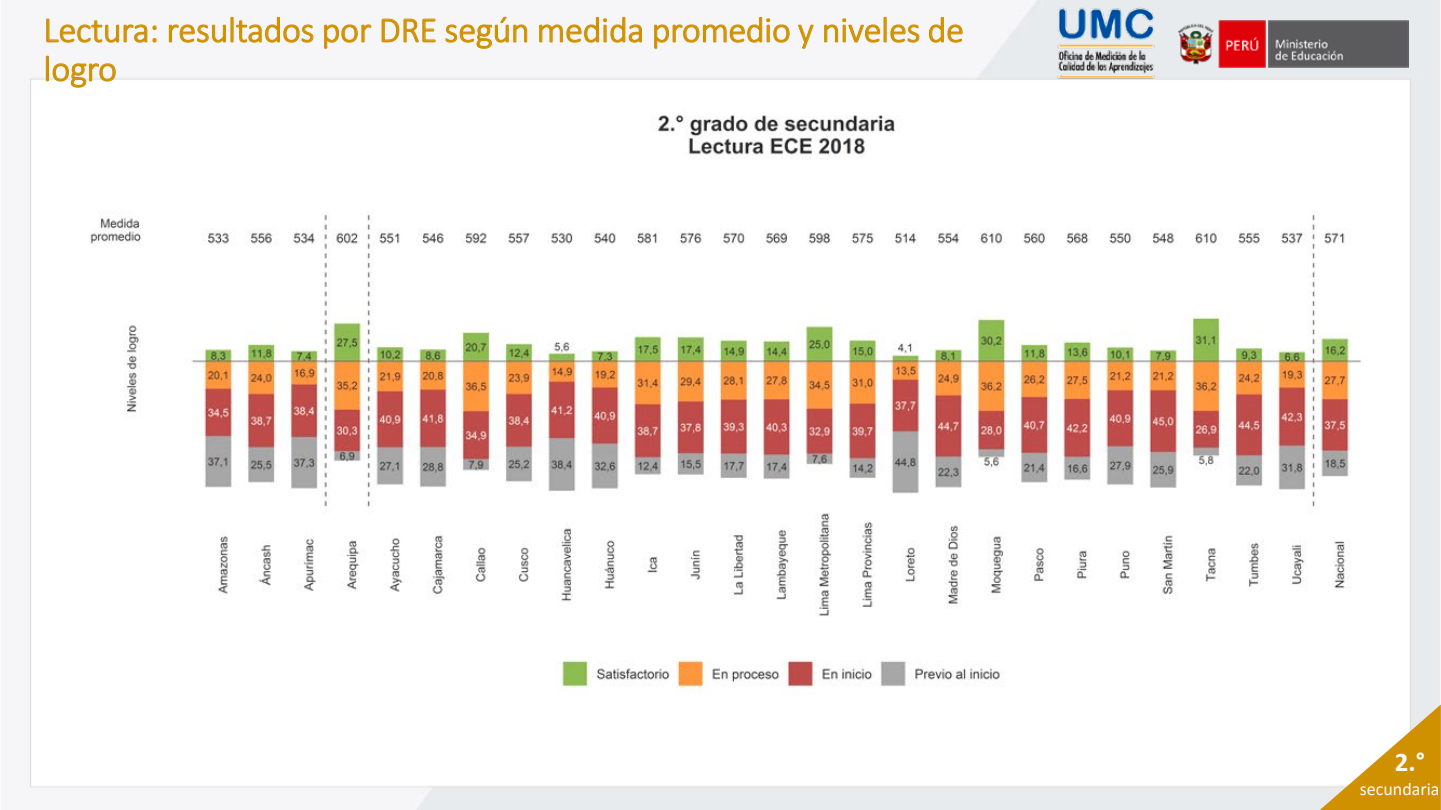
<style>
.page{position:relative;width:1441px;height:810px;background:#fff}
.page>*{position:absolute;margin:0;border:0;box-sizing:border-box;transform-origin:0 0}
.t1{font:300 36px/38.8px "Calibri";letter-spacing:-.005em;color:#d09100}
.t2{font:700 27px "Calibri";color:#fafafa}
.t3{font:18px "Calibri";color:#fafafa}
</style>
<div class="page">
<img style="left:5px;top:0;width:1435px;height:810px">
<img style="left:1177px;top:18px;width:230px;height:50px">
<img style="left:1050px;top:0;width:109px;height:86px">
<svg style="left:46px;top:18px;width:111px;height:25px"></svg>
<svg style="left:168px;top:16px;width:146px;height:27px"></svg>
<svg style="left:323px;top:24px;width:49px;height:26px"></svg>
<svg style="left:381px;top:18px;width:55px;height:25px"></svg>
<svg style="left:445px;top:16px;width:82px;height:33px"></svg>
<svg style="left:538px;top:16px;width:105px;height:27px"></svg>
<svg style="left:653px;top:16px;width:137px;height:34px"></svg>
<svg style="left:797px;top:19px;width:17px;height:35px"></svg>
<svg style="left:823px;top:16px;width:97px;height:31px"></svg>
<svg style="left:928px;top:16px;width:35px;height:27px"></svg>
<svg style="left:45px;top:55px;width:71px;height:33px"></svg>
<svg style="left:1319px;top:705px;width:121px;height:105px"></svg>
<img style="left:72px;top:108px;width:1296px;height:594px">
<p class="t1" style="left:43px;top:10px;width:922px">Lectura: resultados por DRE según medida promedio y niveles de logro</p>
<p class="t2" style="left:1394px;top:743px;width:32px">2.°</p>
<p class="t3" style="left:1359px;top:777px;width:81px">secundaria</p>
</div>
